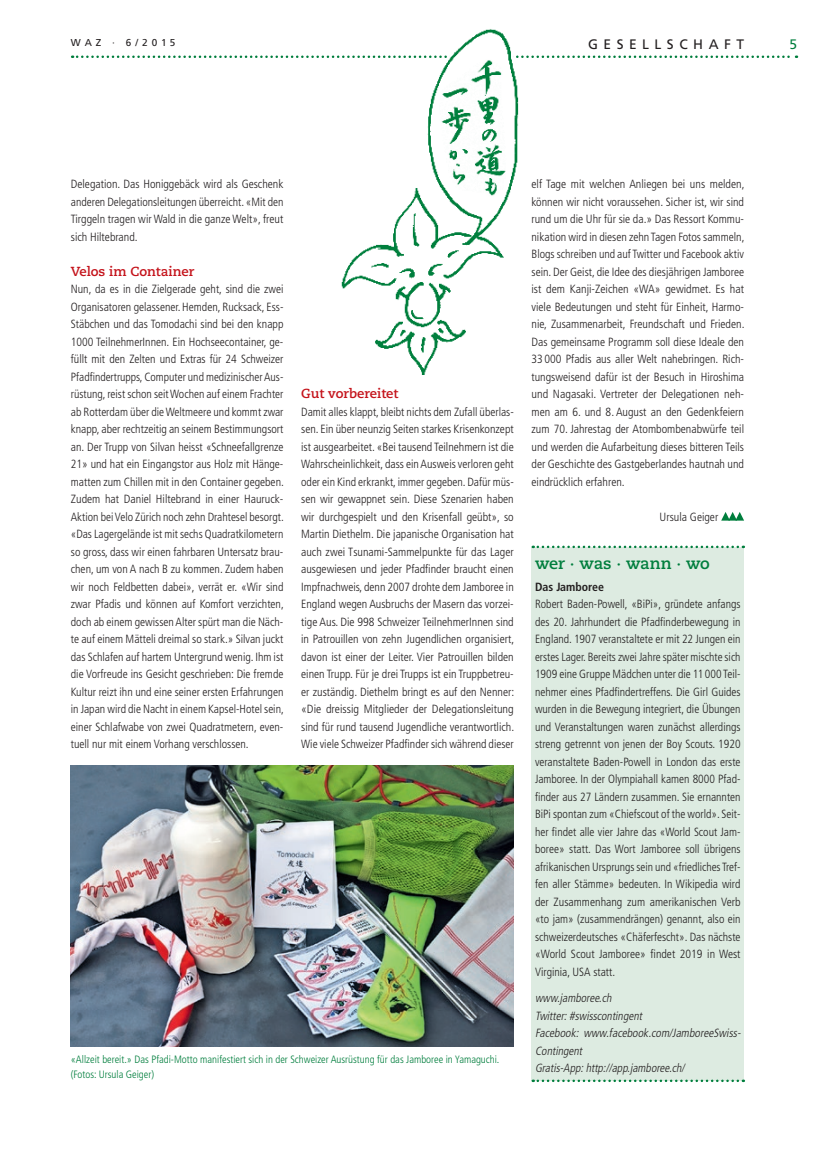
<style>
.page{position:relative;width:815px;height:1152px;background:#fff}
.page>*{position:absolute;margin:0;border:0;box-sizing:border-box;transform-origin:0 0}
.t1{font:700 16.25px "Caecilia";letter-spacing:-.01em;color:#007e3d}
.t2{font:13.75px "Frutiger LT Std";letter-spacing:.4em;color:#231f20}
.t3{font:13.75px "Frutiger LT Std";color:#007e3d}
.t4{font:700 13.12px "Caecilia";color:#c4121a}
.t5{font:300 condensed 11.88px/17.5px "Frutiger LT Std";color:#231f20;text-align:justify}
.t6{font:italic 300 condensed 11.88px/17.5px "Frutiger LT Std";color:#231f20}
.t7{font:700 condensed 11.88px "Frutiger LT Std";color:#231f20}
.t8{font:300 condensed 10.62px/15px "Frutiger LT Std";color:#007e3d}
.t9{font:10px "Frutiger LT Std";letter-spacing:.4em;color:#231f20}
</style>
<div class="page">
<svg style="left:72px;top:56px;width:725px;height:2px"></svg>
<svg style="left:721px;top:512px;width:23px;height:8px"></svg>
<div style="left:531px;top:547px;width:213px;height:533px;background:#ddebe1"></div>
<svg style="left:533px;top:545px;width:211px;height:3px"></svg>
<svg style="left:533px;top:1079px;width:211px;height:3px"></svg>
<img style="left:71px;top:765px;width:443px;height:281px">
<img style="left:340px;top:29px;width:179px;height:346px">
<p class="t2" style="left:588px;top:36px;width:157px">GESELLSCHAFT</p>
<p class="t9" style="left:71px;top:37px;width:106px">WAZ · 6/2015</p>
<p class="t3" style="left:790px;top:36px;width:9px">5</p>
<p class="t5" style="left:71px;top:175px;width:214px">Delegation. Das Honiggebäck wird als Geschenk anderen Delegationsleitungen überreicht. «Mit den Tirggeln tragen wir Wald in die ganze Welt», freut sich Hiltebrand.</p>
<p class="t4" style="left:71px;top:263px;width:125px">Velos im Container</p>
<p class="t5" style="left:71px;top:280px;width:215px;text-align:left">Nun, da es in die Zielgerade geht, sind die zwei Organisatoren gelassener. Hemden, Rucksack, Ess-Stäbchen und das Tomodachi sind bei den knapp 1000 TeilnehmerInnen. Ein Hochseecontainer, ge&shy;füllt mit den Zelten und Extras für 24 Schweizer Pfadfindertrupps, Computer und medizinischer Aus&shy;rüstung, reist schon seit Wochen auf einem Frachter ab Rotterdam über die Weltmeere und kommt zwar knapp, aber rechtzeitig an seinem Bestimmungsort an. Der Trupp von Silvan heisst «Schneefallgrenze 21» und hat ein Eingangstor aus Holz mit Hänge&shy;matten zum Chillen mit in den Container gegeben.<br>Zudem hat Daniel Hiltebrand in einer Hauruck-Aktion bei Velo Zürich noch zehn Drahtesel besorgt. «Das Lagergelände ist mit sechs Quadratkilometern so gross, dass wir einen fahrbaren Untersatz brau&shy;chen, um von A nach B zu kommen. Zudem haben wir noch Feldbetten dabei», verrät er. «Wir sind zwar Pfadis und können auf Komfort verzichten, doch ab einem gewissen Alter spürt man die Näch&shy;te auf einem Mätteli dreimal so stark.» Silvan juckt das Schlafen auf hartem Untergrund wenig. Ihm ist die Vorfreude ins Gesicht geschrieben: Die fremde Kultur reizt ihn und eine seiner ersten Erfahrungen in Japan wird die Nacht in einem Kapsel-Hotel sein, einer Schlafwabe von zwei Quadratmetern, even&shy;tuell nur mit einem Vorhang verschlossen.</p>
<p class="t4" style="left:301px;top:386px;width:99px">Gut vorbereitet</p>
<p class="t5" style="left:301px;top:403px;width:215px">Damit alles klappt, bleibt nichts dem Zufall überlas&shy;sen. Ein über neunzig Seiten starkes Krisenkonzept ist ausgearbeitet. «Bei tausend Teilnehmern ist die Wahrscheinlichkeit, dass ein Ausweis verloren geht oder ein Kind erkrankt, immer gegeben. Dafür müs&shy;sen wir gewappnet sein. Diese Szenarien haben wir durchgespielt und den Krisenfall geübt», so Martin Diethelm. Die japanische Organisation hat auch zwei Tsunami-Sammelpunkte für das Lager ausgewiesen und jeder Pfadfinder braucht einen Impfnachweis, denn 2007 drohte dem Jamboree in England wegen Ausbruchs der Masern das vorzei&shy;tige Aus. Die 998 Schweizer TeilnehmerInnen sind in Patrouillen von zehn Jugendlichen organisiert, davon ist einer der Leiter. Vier Patrouillen bilden einen Trupp. Für je drei Trupps ist ein Truppbetreu&shy;er zuständig. Diethelm bringt es auf den Nenner: «Die dreissig Mitglieder der Delegationsleitung sind für rund tausend Jugendliche verantwortlich.<br>Wie viele Schweizer Pfadfinder sich während dieser</p>
<p class="t8" style="left:71px;top:1052px;width:430px">«Allzeit bereit.» Das Pfadi-Motto manifestiert sich in der Schweizer Ausrüstung für das Jamboree in Yamaguchi. (Fotos: Ursula Geiger)</p>
<p class="t5" style="left:531px;top:175px;width:215px">elf Tage mit welchen Anliegen bei uns melden, können wir nicht voraussehen. Sicher ist, wir sind rund um die Uhr für sie da.» Das Ressort Kommu&shy;nikation wird in diesen zehn Tagen Fotos sammeln, Blogs schreiben und auf Twitter und Facebook aktiv sein. Der Geist, die Idee des diesjährigen Jamboree ist dem Kanji-Zeichen «WA» gewidmet. Es hat viele Bedeutungen und steht für Einheit, Harmo&shy;nie, Zusammenarbeit, Freundschaft und Frieden.<br>Das gemeinsame Programm soll diese Ideale den 33 000 Pfadis aus aller Welt nahebringen. Rich&shy;tungsweisend dafür ist der Besuch in Hiroshima und Nagasaki. Vertreter der Delegationen neh&shy;men am 6. und 8. August an den Gedenkfeiern zum 70. Jahrestag der Atombombenabwürfe teil und werden die Aufarbeitung dieses bitteren Teils der Geschichte des Gastgeberlandes hautnah und eindrücklich erfahren.</p>
<p class="t5" style="left:660px;top:508px;width:60px">Ursula Geiger</p>
<h1 class="t1" style="left:535px;top:554px;width:176px">wer · was · wann · wo</h1>
<p class="t7" style="left:535px;top:579px;width:71px">Das Jamboree</p>
<p class="t5" style="left:535px;top:595px;width:207px">Robert Baden-Powell, «BiPi», gründete anfangs des 20. Jahrhundert die Pfadfinderbewegung in England. 1907 veranstaltete er mit 22 Jungen ein erstes Lager. Bereits zwei Jahre später mischte sich 1909 eine Gruppe Mädchen unter die 11 000 Teil&shy;nehmer eines Pfadfindertreffens. Die Girl Guides wurden in die Bewegung integriert, die Übungen und Veranstaltungen waren zunächst allerdings streng getrennt von jenen der Boy Scouts. 1920 veranstaltete Baden-Powell in London das erste Jamboree. In der Olympiahall kamen 8000 Pfad&shy;finder aus 27 Ländern zusammen. Sie ernannten BiPi spontan zum «Chiefscout of the world». Seit&shy;her findet alle vier Jahre das «World Scout Jam&shy;boree» statt. Das Wort Jamboree soll übrigens afrikanischen Ursprungs sein und «friedliches Tref&shy;fen aller Stämme» bedeuten. In Wikipedia wird der Zusammenhang zum amerikanischen Verb «to jam» (zusammendrängen) genannt, also ein schweizerdeutsches «Chäferfescht». Das nächste «World Scout Jamboree» findet 2019 in West Virginia, USA statt.</p>
<p class="t6" style="left:535px;top:989px;width:209px">www.jamboree.ch<br>Twitter:#swisscontingent<br>Facebook: www.facebook.com/JamboreeSwiss-<br>Contingent<br>Gratis-App:http://app.jamboree.ch/</p>
</div>
